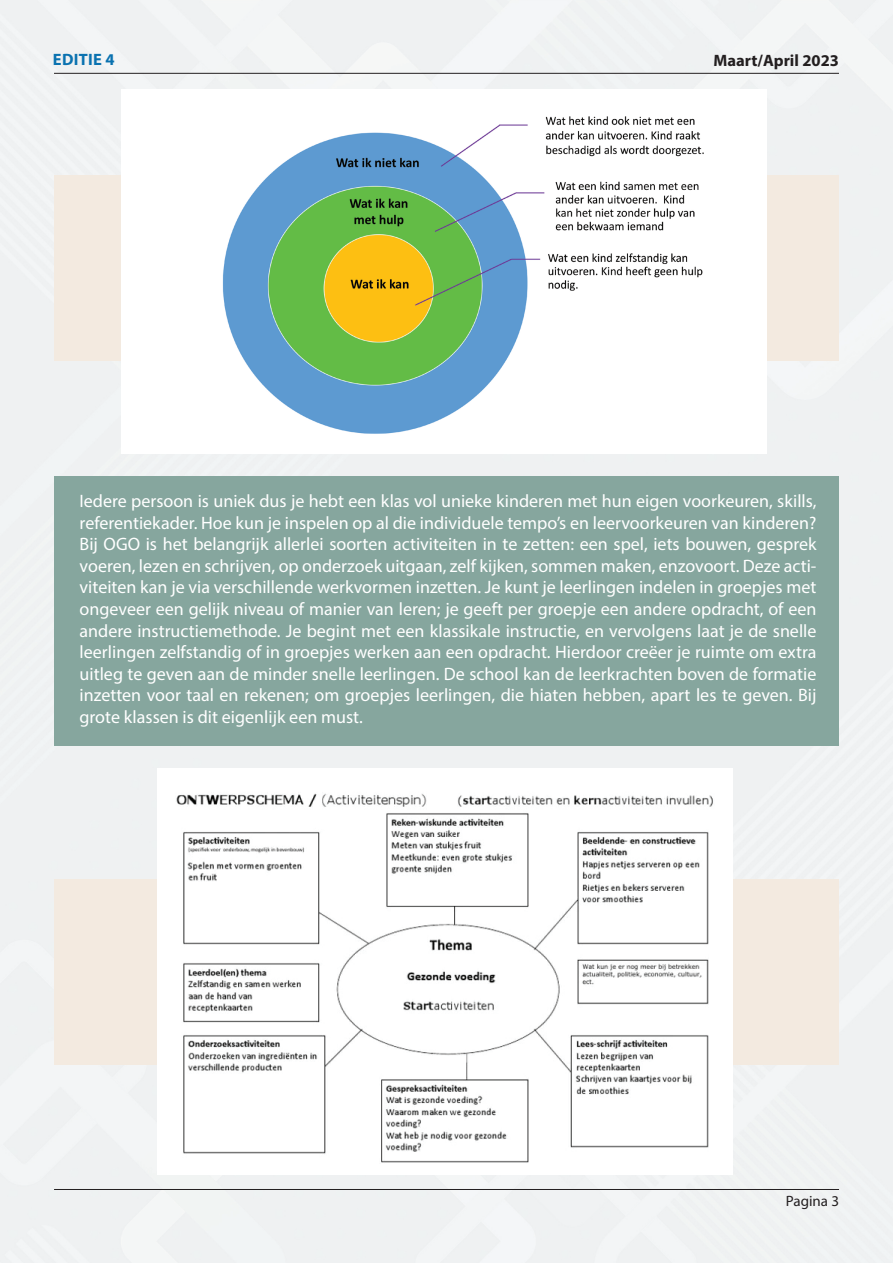
<style>
.page{position:relative;width:893px;height:1263px;background:#fff}
.page>*{position:absolute;margin:0;border:0;box-sizing:border-box;transform-origin:0 0}
.t1{font:18px/21.6px "Myriad Pro";color:#fff;text-align:justify}
.t2{font:700 16.5px "Myriad Pro";color:#231f20}
.t3{font:700 16.5px "Myriad Pro";letter-spacing:.02em;color:#0a72b0}
.t4{font:15px "Myriad Pro";color:#231f20}
</style>
<div class="page">
<hr style="left:54px;top:73px;width:785px;height:1px;background:#231f20">
<hr style="left:54px;top:1189px;width:785px;height:1px;background:#231f20">
<div style="left:54px;top:476px;width:785px;height:270px;background:#86a69e"></div>
<div style="left:54px;top:176px;width:785px;height:185px;background:#f3eae0"></div>
<img style="left:121px;top:116px;width:646px;height:318px">
<div style="left:54px;top:879px;width:785px;height:185px;background:#f3eae0"></div>
<img style="left:157px;top:792px;width:576px;height:372px">
<p class="t3" style="left:53px;top:49px;width:63px">EDITIE 4</p>
<p class="t2" style="left:713px;top:50px;width:127px">Maart/April 2023</p>
<p class="t1" style="left:80px;top:490px;width:738px">Iedere persoon is uniek dus je hebt een klas vol unieke kinderen met hun eigen voorkeuren, skills, referentiekader. Hoe kun je inspelen op al die individuele tempo’s en leervoorkeuren van kinderen?<br>Bij OGO is het belangrijk allerlei soorten activiteiten in te zetten: een spel, iets bouwen, gesprek voeren, lezen en schrijven, op onderzoek uitgaan, zelf kijken, sommen maken, enzovoort. Deze acti&shy;viteiten kan je via verschillende werkvormen inzetten. Je kunt je leerlingen indelen in groepjes met ongeveer een gelijk niveau of manier van leren; je geeft per groepje een andere opdracht, of een andere instructiemethode. Je begint met een klassikale instructie, en vervolgens laat je de snelle leerlingen zelfstandig of in groepjes werken aan een opdracht. Hierdoor creëer je ruimte om extra uitleg te geven aan de minder snelle leerlingen. De school kan de leerkrachten boven de formatie inzetten voor taal en rekenen; om groepjes leerlingen, die hiaten hebben, apart les te geven. Bij grote klassen is dit eigenlijk een must.</p>
<p class="t4" style="left:786px;top:1192px;width:55px">Pagina 3</p>
</div>
